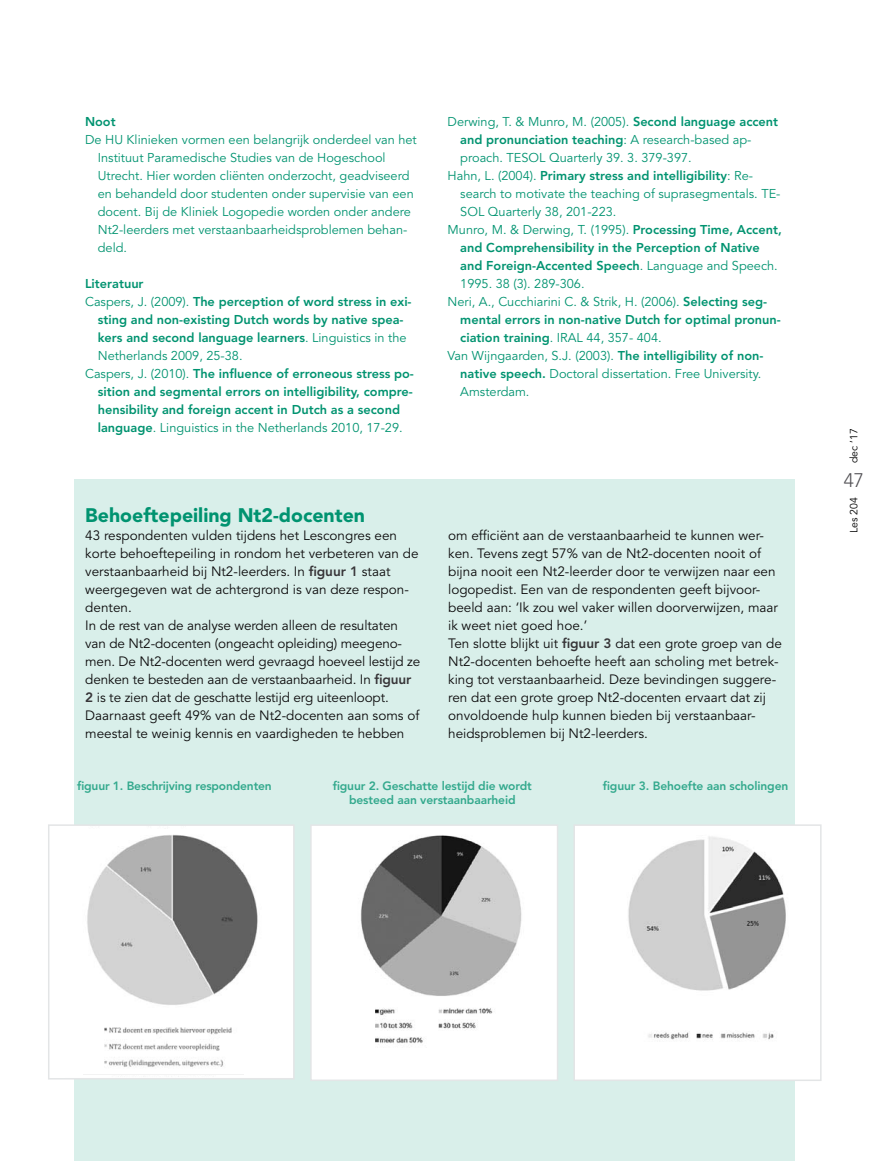
<style>
.page{position:relative;width:893px;height:1161px;background:#fff}
.page>*{position:absolute;margin:0;border:0;box-sizing:border-box;transform-origin:0 0}
.t1{font:900 19.5px "Avenir LT Std";color:#009370}
.t2{font:300 19.5px "Avenir LT Std";color:#504f53}
.t3{font:13.5px/18px "Avenir LT Std";color:#0c0b0c}
.t4{font:12.75px/18px "Avenir LT Std";color:#009370}
.t5{font:800 12.75px "Avenir LT Std";color:#009370}
.t6{font:800 12px/13.5px "Avenir LT Std";letter-spacing:-.01em;color:#33a98d;text-align:center}
.t7{font:10.5px "Avenir LT Std";letter-spacing:.01em;color:#000}
.s1{font-weight:400}
.s2{font-weight:800}
.s3{font-weight:800;color:#373538}
</style>
<div class="page">
<div style="left:75px;top:479px;width:720px;height:682px;background:#d9efea"></div>
<img style="left:75px;top:827px;width:217px;height:249px">
<div style="left:48px;top:824px;width:247px;height:255px;border:2px solid #e3e5e6"></div>
<div style="left:311px;top:825px;width:247px;height:255px;background:#fff"></div>
<img style="left:360px;top:835px;width:162px;height:209px">
<div style="left:310px;top:824px;width:248px;height:257px;border:2px solid #e4e6e7"></div>
<div style="left:574px;top:825px;width:247px;height:255px;background:#fff"></div>
<img style="left:628px;top:836px;width:158px;height:204px">
<div style="left:573px;top:824px;width:249px;height:257px;border:2px solid #e3e5e6"></div>
<img style="left:84px;top:1012px;width:159px;height:62px">
<p class="t5" style="left:85px;top:114px;width:32px">N oot</p>
<p class="t4" style="left:98px;top:131px;width:321px;text-indent:-13px">De HU Klinieken vormen een belangrijk onderdeel van het Instituut Paramedische Studies van de Hogeschool Utrecht. Hier worden cliënten onderzocht, geadviseerd en behandeld door studenten onder supervisie van een docent. Bij de Kliniek Logopedie worden onder andere Nt2-leerders met verstaanbaarheidsproblemen behan&shy;deld.</p>
<p class="t5" style="left:85px;top:276px;width:60px">Literatuur</p>
<p class="t5" style="left:85px;top:294px;width:328px"><span class="s1">Caspers, J. (2009).</span> The perception of word stress in exi-</p>
<p class="t5" style="left:98px;top:312px;width:307px">sting and non-existing Dutch words by native spea-</p>
<p class="t5" style="left:98px;top:330px;width:310px">kers and second language learners<span class="s1">. Linguistics in the</span></p>
<p class="t4" style="left:98px;top:347px;width:146px">Netherlands 2009, 25-38.</p>
<p class="t5" style="left:85px;top:366px;width:330px"><span class="s1">Caspers, J. (2010).</span> The influence of erroneous stress po-</p>
<p class="t5" style="left:98px;top:384px;width:317px">sition and segmental errors on intelligibility, compre-</p>
<p class="t5" style="left:98px;top:402px;width:304px">hensibility and foreign accent in Dutch as a second</p>
<p class="t4" style="left:98px;top:419px;width:306px"><span class="s2">language</span>. Linguistics in the Netherlands 2010, 17-29.</p>
<p class="t4" style="left:448px;top:113px;width:332px">Derwing, T. &amp; Munro, M. (2005). <span class="s2">Second language accent</span></p>
<p class="t5" style="left:460px;top:132px;width:293px">and pronunciation teaching<span class="s1">: A research-based ap-</span></p>
<p class="t4" style="left:460px;top:149px;width:233px">proach. TESOL Quarterly 39. 3. 379-397.</p>
<p class="t5" style="left:448px;top:168px;width:307px"><span class="s1">Hahn, L. (2004).</span> Primary stress and intelligibility<span class="s1">: Re-</span></p>
<p class="t4" style="left:460px;top:185px;width:322px">search to motivate the teaching of suprasegmentals. TE-</p>
<p class="t4" style="left:460px;top:203px;width:158px">SOL Quarterly 38, 201-223.</p>
<p class="t4" style="left:448px;top:221px;width:336px">Munro, M. &amp; Derwing, T. (1995). <span class="s2">Processing Time, Accent,</span></p>
<p class="t5" style="left:460px;top:240px;width:301px">and Comprehensibility in the Perception of Native</p>
<p class="t5" style="left:460px;top:258px;width:319px">and Foreign-Accented Speech<span class="s1">. Language and Speech.</span></p>
<p class="t4" style="left:460px;top:275px;width:126px">1995. 38 (3). 289-306.</p>
<p class="t4" style="left:448px;top:293px;width:321px">Neri, A., Cucchiarini C. &amp; Strik, H. (2006). <span class="s2">Selecting seg-</span></p>
<p class="t5" style="left:460px;top:312px;width:322px">mental errors in non-native Dutch for optimal pronun-</p>
<p class="t4" style="left:460px;top:329px;width:203px"><span class="s2">ciation training</span>. IRAL 44, 357- 404.</p>
<p class="t4" style="left:448px;top:347px;width:317px">Van Wijngaarden, S.J. (2003). <span class="s2">The intelligibility of non-</span></p>
<p class="t4" style="left:460px;top:365px;width:303px"><span class="s2">native speech.</span> Doctoral dissertation. Free University.</p>
<p class="t4" style="left:460px;top:383px;width:71px">Amsterdam.</p>
<h1 class="t1" style="left:85px;top:503px;width:281px">Behoeftepeiling Nt2-docenten</h1>
<p class="t3" style="left:85px;top:527px;width:337px">43 respondenten vulden tijdens het Lescongres een korte behoeftepeiling in rondom het verbeteren van de verstaanbaarheid bij Nt2-leerders. In <span class="s3">figuur 1</span> staat weergegeven wat de achtergrond is van deze respon&shy;denten.<br>In de rest van de analyse werden alleen de resultaten van de Nt2-docenten (ongeacht opleiding) meegeno&shy;men. De Nt2-docenten werd gevraagd hoeveel lestijd ze denken te besteden aan de verstaanbaarheid. In <span class="s3">figuur 2</span> is te zien dat de geschatte lestijd erg uiteenloopt.<br>Daarnaast geeft 49% van de Nt2-docenten aan soms of meestal te weinig kennis en vaardigheden te hebben</p>
<p class="t3" style="left:448px;top:527px;width:335px">om efficiënt aan de verstaanbaarheid te kunnen wer&shy;ken. Tevens zegt 57% van de Nt2-docenten nooit of bijna nooit een Nt2-leerder door te verwijzen naar een logopedist. Een van de respondenten geeft bijvoor&shy;beeld aan: ‘Ik zou wel vaker willen doorverwijzen, maar ik weet niet goed hoe.’<br>Ten slotte blijkt uit <span class="s3">figuur 3</span> dat een grote groep van de Nt2-docenten behoefte heeft aan scholing met betrek&shy;king tot verstaanbaarheid. Deze bevindingen suggere&shy;ren dat een grote groep Nt2-docenten ervaart dat zij onvoldoende hulp kunnen bieden bij verstaanbaar&shy;heidsproblemen bij Nt2-leerders.</p>
<p class="t6" style="left:77px;top:779px;width:196px">figuur 1. Beschrijving respondenten</p>
<p class="t6" style="left:333px;top:779px;width:201px">figuur 2. Geschatte lestijd die wordt besteed aan verstaanbaarheid</p>
<p class="t6" style="left:603px;top:779px;width:187px">figuur 3. Behoefte aan scholingen</p>
<p class="t7" style="left:848px;top:463px;width:37px;rotate:-90deg">dec ’17</p>
<h1 class="t2" style="left:844px;top:469px;width:11px">47</h1>
<p class="t7" style="left:848px;top:533px;width:38px;rotate:-90deg">Les 204</p>
</div>
